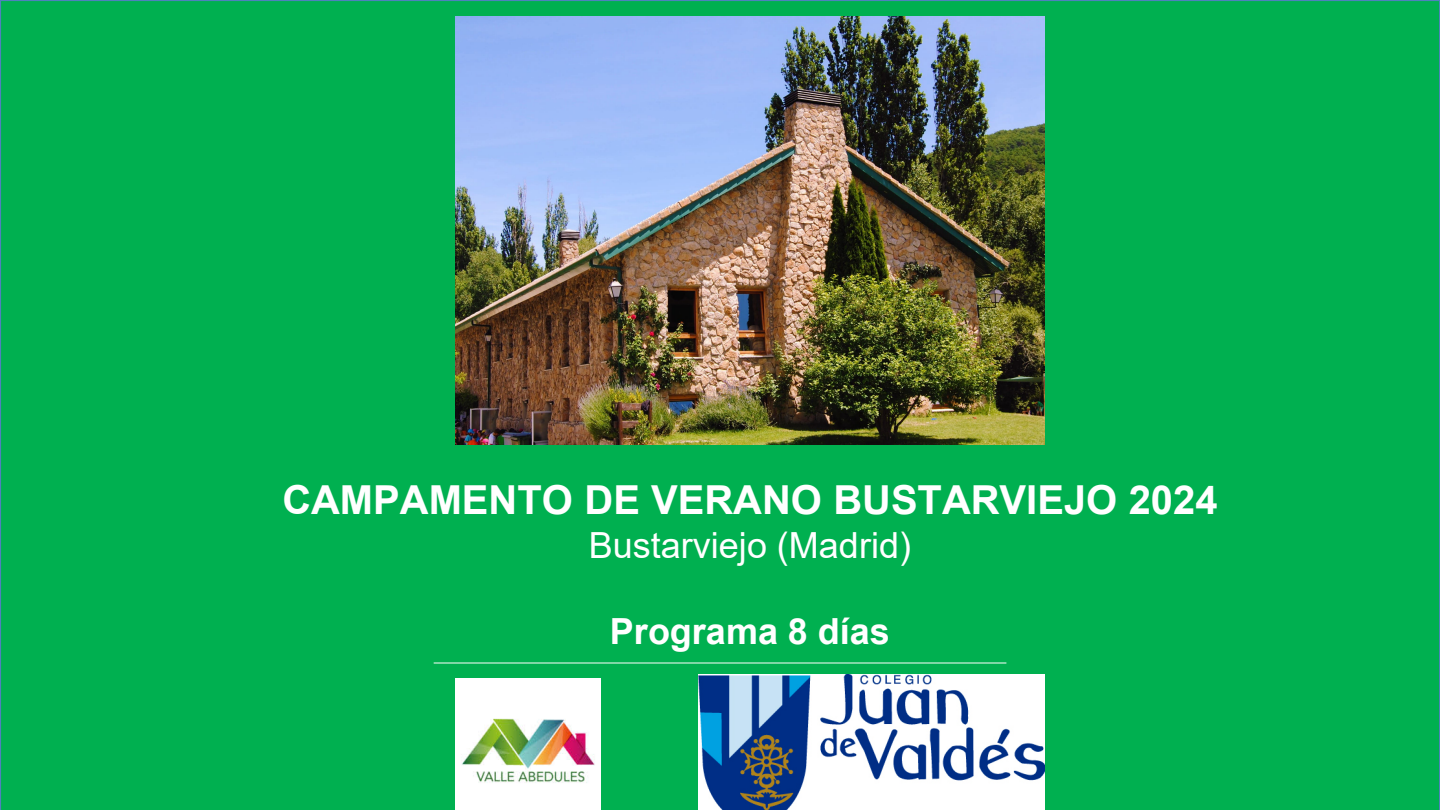
<style>
.page{position:relative;width:1440px;height:810px;background:#00b050}
.page>*{position:absolute;margin:0;border:0;box-sizing:border-box;transform-origin:0 0}
.t1{font:700 40px "Arial";color:#fff}
.t2{font:36px "Arial";color:#fff}
.t3{font:700 36px "Arial";color:#fff}
</style>
<div class="page">
<hr style="left:434px;top:663px;width:572px;height:1px;background:#fff">
<img style="left:699px;top:674px;width:346px;height:136px">
<img style="left:455px;top:678px;width:146px;height:132px">
<img style="left:455px;top:17px;width:590px;height:428px">
<p class="t1" style="left:282px;top:472px;width:937px">CAMPAMENTO DE VERANO BUSTARVIEJO 2024</p>
<p class="t2" style="left:589px;top:521px;width:324px">Bustarviejo (Madrid)</p>
<p class="t3" style="left:610px;top:606px;width:281px">Programa 8 días</p>
</div>
